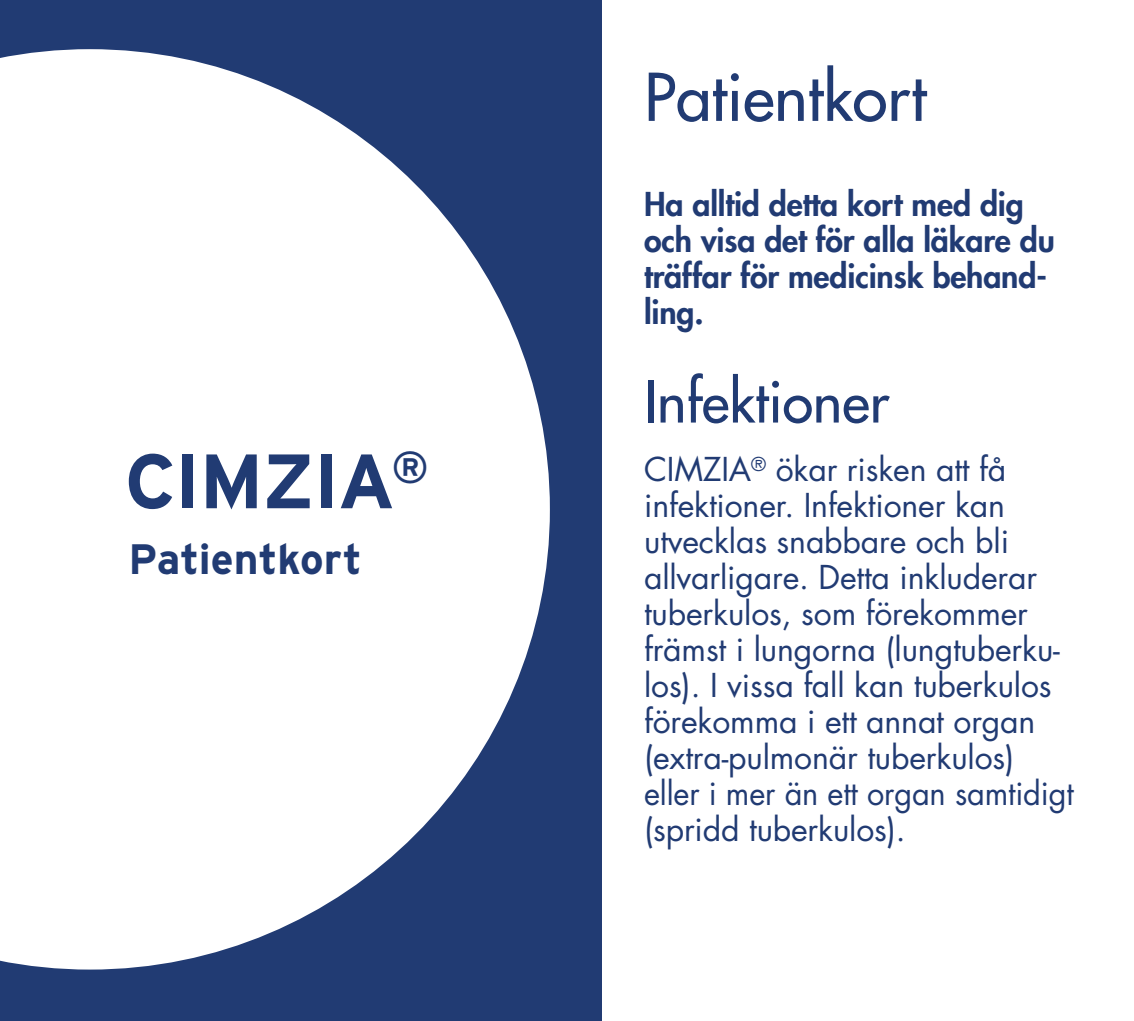
<style>
.page{position:relative;width:1134px;height:1021px;background:#fff}
.page>*{position:absolute;margin:0;border:0;box-sizing:border-box;transform-origin:0 0}
.t1{font:700 76.8px "Interstate";letter-spacing:-.02em;color:#213b73}
.t2{font:500 64px "Futura Std";color:#213b73}
.t3{font:500 56px "Futura Std";color:#213b73}
.t4{font:700 42.4px "Interstate";color:#213b73}
.t5{font:32px/36px "Futura Std";letter-spacing:-.005em;color:#213b73}
.t6{font:800 32px/36px "Futura Std";letter-spacing:-.005em;color:#213b73}
</style>
<div class="page">
<div style="left:0;top:0;width:601px;height:1020px;background:#213b73"></div>
<svg style="left:0;top:49px;width:550px;height:920px;fill:#fff"></svg>
<h1 class="t1" style="left:125px;top:438px;width:306px">CIMZIA<sup>®</sup></h1>
<h3 class="t4" style="left:128px;top:535px;width:235px">Patientkort</h3>
<h2 class="t2" style="left:644px;top:57px;width:284px">Patientkort</h2>
<p class="t6" style="left:644px;top:187px;width:412px">Ha alltid detta kort med dig och visa det för alla läkare du träffar för medicinsk behand&shy;ling.</p>
<h3 class="t3" style="left:644px;top:367px;width:247px">Infektioner</h3>
<p class="t5" style="left:644px;top:452px;width:431px">CIMZIA<sup>®</sup> ökar risken att få infektioner. Infektioner kan utvecklas snabbare och bli allvarligare. Detta inkluderar tuberkulos, som förekommer främst i lungorna (lungtuberku&shy;los). I vissa fall kan tuberkulos förekomma i ett annat organ (extra-pulmonär tuberkulos) eller i mer än ett organ samtidigt (spridd tuberkulos).</p>
</div>
